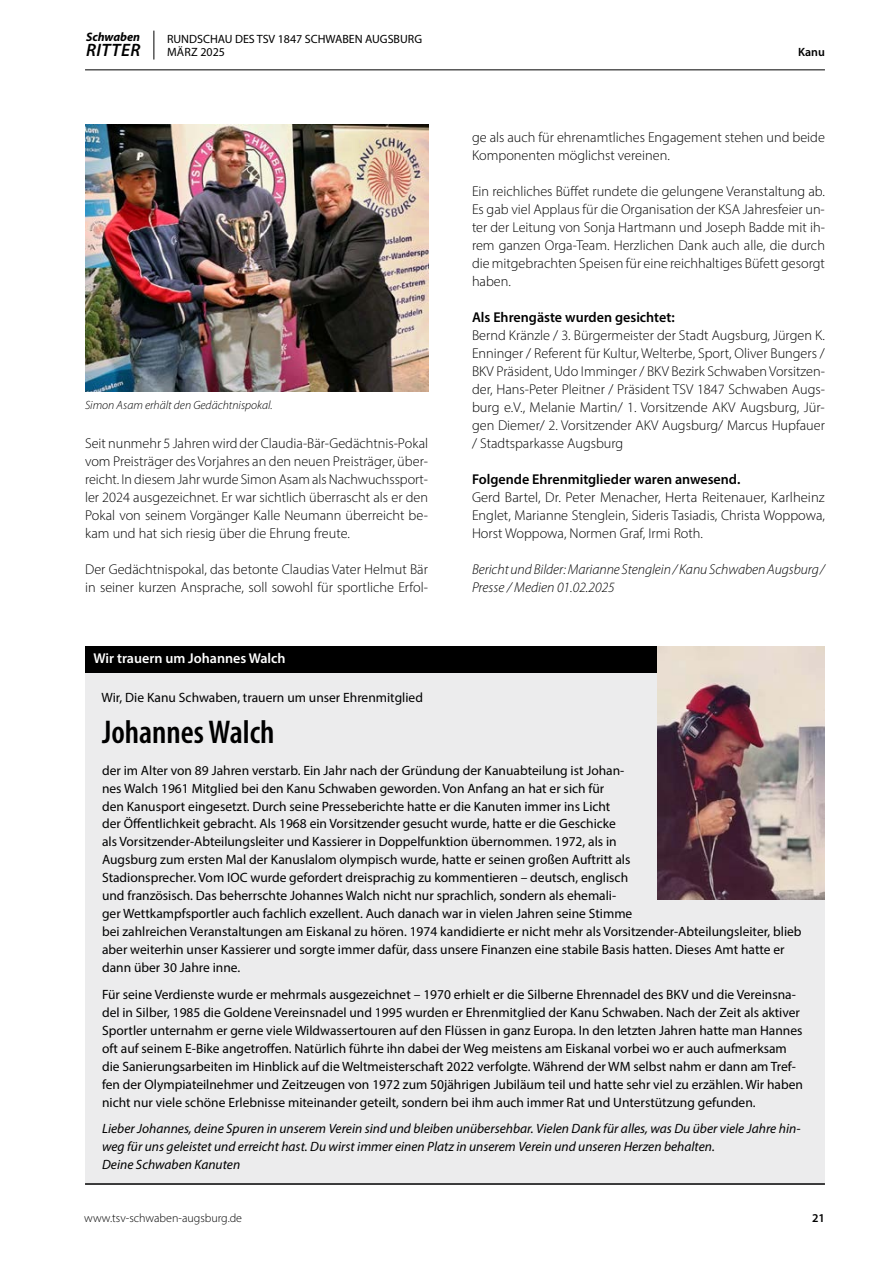
<style>
.page{position:relative;width:893px;height:1263px;background:#fff}
.page>*{position:absolute;margin:0;border:0;box-sizing:border-box;transform-origin:0 0}
.t1{font:600 condensed 33px "Myriad Pro";color:#000}
.t2{font:italic 600 18px "Myriad Pro";letter-spacing:.02em;color:#000}
.t3{font:300 14.25px/18px "Myriad Pro";color:#000;text-align:justify}
.t4{font:italic 300 14.25px/18px "Myriad Pro";color:#000}
.t5{font:600 14.25px "Myriad Pro";color:#000}
.t6{font:600 14.25px "Myriad Pro";color:#fff}
.t7{font:13.5px/18px "Myriad Pro";color:#000}
.t8{font:italic 13.5px/18px "Myriad Pro";color:#000}
.t9{font:italic 700 12.3px "Myriad Pro";color:#000}
.t10{font:12px/13.5px "Myriad Pro";color:#000}
.t11{font:italic 300 12px "Myriad Pro";color:#000}
.t12{font:300 12px "Myriad Pro";color:#000}
.t13{font:600 12px "Myriad Pro";color:#000}
</style>
<div class="page">
<hr style="left:85px;top:69px;width:740px;height:1px;background:#000">
<svg style="left:153px;top:31px;width:1px;height:29px"></svg>
<img style="left:85px;top:124px;width:343px;height:267px">
<div style="left:85px;top:646px;width:740px;height:27px;background:#000"></div>
<div style="left:85px;top:673px;width:740px;height:511px;background:#ececed"></div>
<hr style="left:85px;top:1183px;width:740px;height:2px;background:#000">
<img style="left:658px;top:646px;width:167px;height:253px">
<p class="t9" style="left:86px;top:29px;width:56px">Schwaben</p>
<h2 class="t2" style="left:86px;top:39px;width:56px">RITTER</h2>
<p class="t10" style="left:167px;top:32px;width:257px">RUNDSCHAU DES TSV 1847 SCHWABEN AUGSBURG<br>MÄRZ 2025</p>
<p class="t11" style="left:85px;top:398px;width:189px">Simon Asam erhält den Gedächtnispokal.</p>
<p class="t3" style="left:85px;top:434px;width:345px">Seit nunmehr 5 Jahren wird der Claudia-Bär-Gedächtnis-Pokal vom Preisträger des Vorjahres an den neuen Preisträger, über&shy;reicht. In diesem Jahr wurde Simon Asam als Nachwuchssport&shy;ler 2024 ausgezeichnet. Er war sichtlich überrascht als er den Pokal von seinem Vorgänger Kalle Neumann überreicht be&shy;kam und hat sich riesig über die Ehrung freute.</p>
<p class="t3" style="left:85px;top:560px;width:344px">Der Gedächtnispokal, das betonte Claudias Vater Helmut Bär in seiner kurzen Ansprache, soll sowohl für sportliche Erfol-</p>
<p class="t13" style="left:798px;top:45px;width:28px">Kanu</p>
<p class="t3" style="left:472px;top:128px;width:354px">ge als auch für ehrenamtliches Engagement stehen und beide<br>Komponenten möglichst vereinen.</p>
<p class="t3" style="left:472px;top:182px;width:354px">Ein reichliches Büffet rundete die gelungene Veranstaltung ab.<br>Es gab viel Applaus für die Organisation der KSA Jahresfeier un&shy;ter der Leitung von Sonja Hartmann und Joseph Badde mit ih&shy;rem ganzen Orga-Team. Herzlichen Dank auch alle, die durch die mitgebrachten Speisen für eine reichhaltiges Büfett gesorgt haben.</p>
<p class="t5" style="left:472px;top:308px;width:204px">Als Ehrengäste wurden gesichtet:</p>
<p class="t3" style="left:472px;top:326px;width:354px">Bernd Kränzle / 3. Bürgermeister der Stadt Augsburg, Jürgen K.<br>Enninger / Referent für Kultur, Welterbe, Sport, Oliver Bungers / BKV Präsident, Udo Imminger / BKV Bezirk Schwaben Vorsitzen&shy;der, Hans-Peter Pleitner / Präsident TSV 1847 Schwaben Augs&shy;burg e.V., Melanie Martin/ 1. Vorsitzende AKV Augsburg, Jür&shy;gen Diemer/ 2. Vorsitzender AKV Augsburg/ Marcus Hupfauer / Stadtsparkasse Augsburg</p>
<p class="t5" style="left:472px;top:470px;width:270px">Folgende Ehrenmitglieder waren anwesend.</p>
<p class="t3" style="left:472px;top:488px;width:354px">Gerd Bartel, Dr. Peter Menacher, Herta Reitenauer, Karlheinz Englet, Marianne Stenglein, Sideris Tasiadis, Christa Woppowa, Horst Woppowa, Normen Graf, Irmi Roth.</p>
<p class="t4" style="left:472px;top:560px;width:354px">Bericht und Bilder: Marianne Stenglein / Kanu Schwaben Augsburg/<br>Presse / Medien 01.02.2025</p>
<p class="t6" style="left:94px;top:650px;width:194px">Wir trauern um Johannes Walch</p>
<p class="t7" style="left:102px;top:689px;width:323px">Wir, Die Kanu Schwaben, trauern um unser Ehrenmitglied</p>
<h1 class="t1" style="left:102px;top:712px;width:174px">Johannes Walch</h1>
<p class="t7" style="left:102px;top:761px;width:701px">der im Alter von 89 Jahren verstarb. Ein Jahr nach der Gründung der Kanuabteilung ist Johan-<br>nes Walch 1961 Mitglied bei den Kanu Schwaben geworden. Von Anfang an hat er sich für<br>den Kanusport eingesetzt. Durch seine Presseberichte hatte er die Kanuten immer ins Licht<br>der Öffentlichkeit gebracht. Als 1968 ein Vorsitzender gesucht wurde, hatte er die Geschicke<br>als Vorsitzender-Abteilungsleiter und Kassierer in Doppelfunktion übernommen. 1972, als in<br>Augsburg zum ersten Mal der Kanuslalom olympisch wurde, hatte er seinen großen Auftritt als<br>Stadionsprecher. Vom IOC wurde gefordert dreisprachig zu kommentieren – deutsch, englisch<br>und französisch. Das beherrschte Johannes Walch nicht nur sprachlich, sondern als ehemali-<br>ger Wettkampfsportler auch fachlich exzellent. Auch danach war in vielen Jahren seine Stimme<br>bei zahlreichen Veranstaltungen am Eiskanal zu hören. 1974 kandidierte er nicht mehr als Vorsitzender-Abteilungsleiter, blieb aber weiterhin unser Kassierer und sorgte immer dafür, dass unsere Finanzen eine stabile Basis hatten. Dieses Amt hatte er dann über 30 Jahre inne.</p>
<p class="t7" style="left:102px;top:985px;width:702px">Für seine Verdienste wurde er mehrmals ausgezeichnet – 1970 erhielt er die Silberne Ehrennadel des BKV und die Vereinsna&shy;del in Silber, 1985 die Goldene Vereinsnadel und 1995 wurden er Ehrenmitglied der Kanu Schwaben. Nach der Zeit als aktiver Sportler unternahm er gerne viele Wildwassertouren auf den Flüssen in ganz Europa. In den letzten Jahren hatte man Hannes oft auf seinem E-Bike angetroffen. Natürlich führte ihn dabei der Weg meistens am Eiskanal vorbei wo er auch aufmerksam die Sanierungsarbeiten im Hinblick auf die Weltmeisterschaft 2022 verfolgte. Während der WM selbst nahm er dann am Tref&shy;fen der Olympiateilnehmer und Zeitzeugen von 1972 zum 50jährigen Jubiläum teil und hatte sehr viel zu erzählen. Wir haben nicht nur viele schöne Erlebnisse miteinander geteilt, sondern bei ihm auch immer Rat und Unterstützung gefunden.</p>
<p class="t8" style="left:102px;top:1120px;width:700px">Lieber Johannes, deine Spuren in unserem Verein sind und bleiben unübersehbar. Vielen Dank für alles, was Du über viele Jahre hin&shy;weg für uns geleistet und erreicht hast. Du wirst immer einen Platz in unserem Verein und unseren Herzen behalten.<br>Deine Schwaben Kanuten</p>
<p class="t12" style="left:84px;top:1211px;width:159px">www.tsv-schwaben-augsburg.de</p>
<p class="t13" style="left:812px;top:1211px;width:14px">21</p>
</div>
